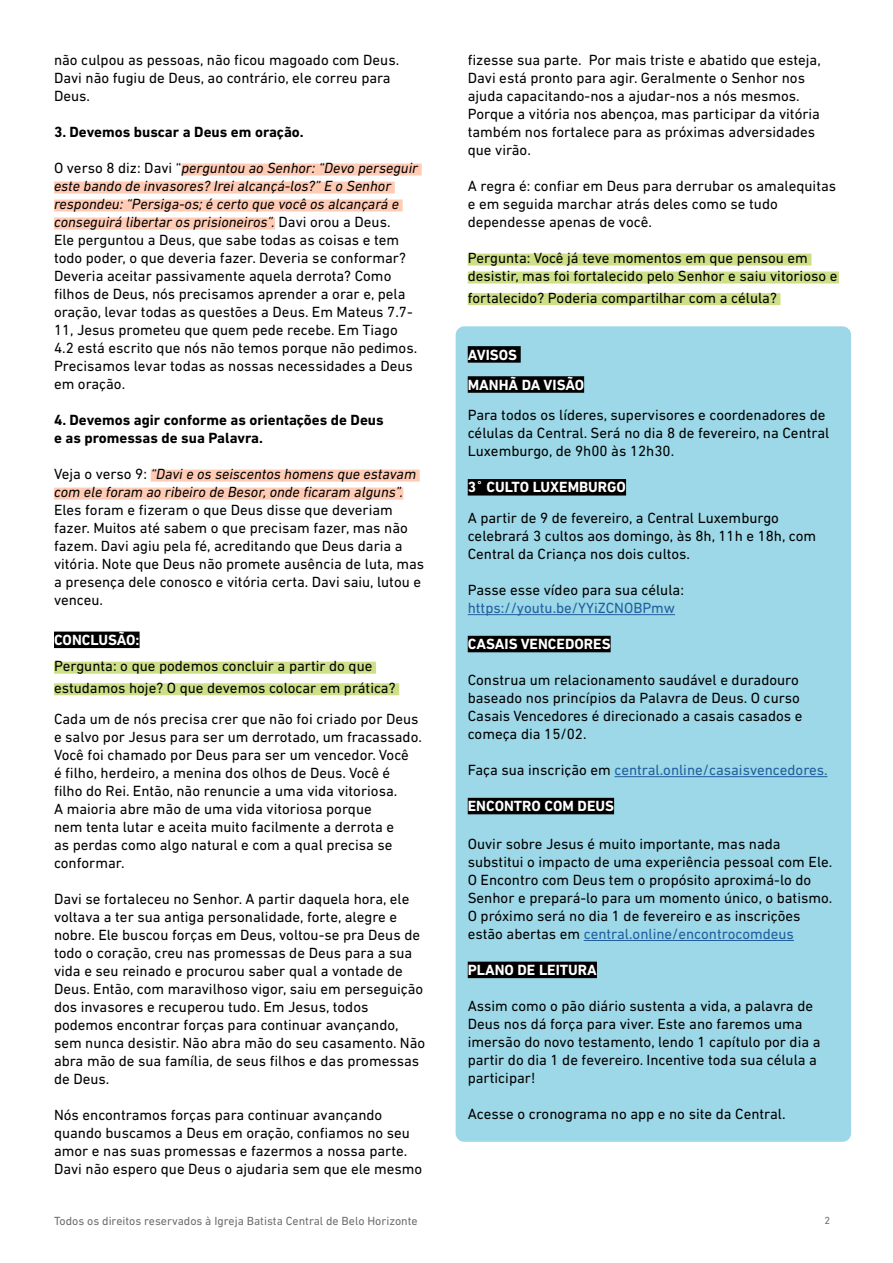
<style>
.page{position:relative;width:893px;height:1263px;background:#fff}
.page>*{position:absolute;margin:0;border:0;box-sizing:border-box;transform-origin:0 0}
.t1{font:15px/18px "DIN Next LT Pro";color:#000}
.t2{font:700 15px/18px "DIN Next LT Pro";color:#000}
.t3{font:italic 15px/18px "DIN Next LT Pro";color:#000}
.t4{font:700 15px/30.2px "DIN Next LT Pro";color:#fff}
.t5{font:15px "DIN Next LT Pro";color:#215e9e}
.t6{font:12px "DIN Next LT Pro";color:#6d6e71}
.t7{font:10.5px "DIN Next LT Pro";color:#6d6e71}
.s1{font-style:italic}
.s2{font-style:normal}
.s3{color:#000}
.s4{color:#215e9e}
</style>
<div class="page">
<div style="left:456px;top:326px;width:395px;height:816px;background:#9cd8e7;border-radius:9px"></div>
<div style="left:181px;top:164px;width:241px;height:12px;background:#ffcbb4"></div>
<div style="left:54px;top:182px;width:341px;height:12px;background:#ffcbb4"></div>
<div style="left:54px;top:200px;width:349px;height:12px;background:#ffcbb4"></div>
<div style="left:54px;top:218px;width:221px;height:12px;background:#ffcbb4"></div>
<div style="left:151px;top:470px;width:269px;height:12px;background:#ffcbb4"></div>
<div style="left:54px;top:488px;width:349px;height:12px;background:#ffcbb4"></div>
<div style="left:54px;top:632px;width:86px;height:16px;background:#000"></div>
<div style="left:54px;top:662px;width:322px;height:12px;background:#cde088"></div>
<div style="left:54px;top:683px;width:345px;height:12px;background:#cde088"></div>
<div style="left:468px;top:254px;width:343px;height:12px;background:#cde088"></div>
<div style="left:468px;top:272px;width:371px;height:12px;background:#cde088"></div>
<div style="left:468px;top:293px;width:312px;height:12px;background:#cde088"></div>
<div style="left:468px;top:346px;width:53px;height:17px;background:#000"></div>
<div style="left:468px;top:376px;width:116px;height:17px;background:#000"></div>
<div style="left:468px;top:479px;width:158px;height:16px;background:#000"></div>
<hr style="left:468px;top:614px;width:207px;height:1px;background:#215e9e">
<div style="left:468px;top:636px;width:143px;height:16px;background:#000"></div>
<hr style="left:614px;top:776px;width:213px;height:1px;background:#215e9e">
<div style="left:468px;top:798px;width:146px;height:16px;background:#000"></div>
<hr style="left:584px;top:940px;width:210px;height:1px;background:#215e9e">
<div style="left:468px;top:962px;width:129px;height:16px;background:#000"></div>
<p class="t1" style="left:54px;top:51px;width:347px">não culpou as pessoas, não ficou magoado com Deus.<br>Davi não fugiu de Deus, ao contrário, ele correu para<br>Deus.</p>
<p class="t2" style="left:54px;top:123px;width:251px">3. Devemos buscar a Deus em oração.</p>
<p class="t1" style="left:54px;top:159px;width:366px">O verso 8 diz: Davi “<span class="s1">perguntou ao Senhor: “Devo perseguir este bando de invasores? Irei alcançá-los?” E o Senhor respondeu: “Persiga-os; é certo que você os alcançará e conseguirá libertar os prisioneiros”.</span> Davi orou a Deus.<br>Ele perguntou a Deus, que sabe todas as coisas e tem todo poder, o que deveria fazer. Deveria se conformar?<br>Deveria aceitar passivamente aquela derrota? Como filhos de Deus, nós precisamos aprender a orar e, pela oração, levar todas as questões a Deus. Em Mateus 7.7- 11, Jesus prometeu que quem pede recebe. Em Tiago 4.2 está escrito que nós não temos porque não pedimos.<br>Precisamos levar todas as nossas necessidades a Deus em oração.</p>
<p class="t2" style="left:54px;top:411px;width:331px">4. Devemos agir conforme as orientações de Deus e as promessas de sua Palavra.</p>
<p class="t3" style="left:54px;top:465px;width:364px"><span class="s2">Veja o verso 9:</span> “Davi e os seiscentos homens que estavam com ele foram ao ribeiro de Besor, onde ficaram alguns”.</p>
<p class="t1" style="left:54px;top:501px;width:372px">Eles foram e fizeram o que Deus disse que deveriam fazer. Muitos até sabem o que precisam fazer, mas não fazem. Davi agiu pela fé, acreditando que Deus daria a vitória. Note que Deus não promete ausência de luta, mas a presença dele conosco e vitória certa. Davi saiu, lutou e venceu.</p>
<p class="t4" style="left:54px;top:625px;width:87px">CONCLUSÃO:</p>
<p class="t1" style="left:54px;top:655px;width:343px;line-height:21.6px">Pergunta: o que podemos concluir a partir do que estudamos hoje? O que devemos colocar em prática?</p>
<p class="t1" style="left:54px;top:709px;width:369px">Cada um de nós precisa crer que não foi criado por Deus e salvo por Jesus para ser um derrotado, um fracassado.<br>Você foi chamado por Deus para ser um vencedor. Você<br>é filho, herdeiro, a menina dos olhos de Deus. Você é filho do Rei. Então, não renuncie a uma vida vitoriosa.<br>A maioria abre mão de uma vida vitoriosa porque<br>nem tenta lutar e aceita muito facilmente a derrota e<br>as perdas como algo natural e com a qual precisa se conformar.</p>
<p class="t1" style="left:54px;top:889px;width:373px">Davi se fortaleceu no Senhor. A partir daquela hora, ele voltava a ter sua antiga personalidade, forte, alegre e nobre. Ele buscou forças em Deus, voltou-se pra Deus de todo o coração, creu nas promessas de Deus para a sua vida e seu reinado e procurou saber qual a vontade de Deus. Então, com maravilhoso vigor, saiu em perseguição dos invasores e recuperou tudo. Em Jesus, todos podemos encontrar forças para continuar avançando, sem nunca desistir. Não abra mão do seu casamento. Não abra mão de sua família, de seus filhos e das promessas de Deus.</p>
<p class="t1" style="left:54px;top:1105px;width:370px">Nós encontramos forças para continuar avançando quando buscamos a Deus em oração, confiamos no seu amor e nas suas promessas e fazermos a nossa parte.<br>Davi não espero que Deus o ajudaria sem que ele mesmo</p>
<p class="t1" style="left:468px;top:51px;width:354px">fizesse sua parte. Por mais triste e abatido que esteja, Davi está pronto para agir. Geralmente o Senhor nos ajuda capacitando-nos a ajudar-nos a nós mesmos.<br>Porque a vitória nos abençoa, mas participar da vitória também nos fortalece para as próximas adversidades que virão.</p>
<p class="t1" style="left:468px;top:177px;width:370px">A regra é: confiar em Deus para derrubar os amalequitas e em seguida marchar atrás deles como se tudo dependesse apenas de você.</p>
<p class="t1" style="left:468px;top:249px;width:371px">Pergunta: Você já teve momentos em que pensou em desistir, mas foi fortalecido pelo Senhor e saiu vitorioso e</p>
<p class="t1" style="left:468px;top:289px;width:311px">fortalecido? Poderia compartilhar com a célula?</p>
<p class="t4" style="left:468px;top:339px;width:118px">AVISOS<br>MANHÃ DA VISÃO</p>
<p class="t1" style="left:468px;top:406px;width:363px">Para todos os líderes, supervisores e coordenadores de células da Central. Será no dia 8 de fevereiro, na Central<br>Luxemburgo, de 9h00 às 12h30.</p>
<p class="t4" style="left:468px;top:472px;width:160px">3˚ CULTO LUXEMBURGO</p>
<p class="t1" style="left:468px;top:509px;width:350px">A partir de 9 de fevereiro, a Central Luxemburgo celebrará 3 cultos aos domingo, às 8h, 11h e 18h, com<br>Central da Criança nos dois cultos.</p>
<p class="t1" style="left:468px;top:581px;width:218px">Passe esse vídeo para sua célula:</p>
<p class="t5" style="left:468px;top:599px;width:209px">https://youtu.be/YYiZCNOBPmw</p>
<p class="t4" style="left:468px;top:629px;width:144px">CASAIS VENCEDORES</p>
<p class="t1" style="left:468px;top:671px;width:336px">Construa um relacionamento saudável e duradouro baseado nos princípios da Palavra de Deus. O curso Casais Vencedores é direcionado a casais casados e começa dia 15/02.</p>
<p class="t5" style="left:468px;top:761px;width:362px"><span class="s3">Faça sua inscrição em</span> central.online/casaisvencedores.</p>
<p class="t4" style="left:468px;top:791px;width:148px">ENCONTRO COM DEUS</p>
<p class="t1" style="left:468px;top:835px;width:366px">Ouvir sobre Jesus é muito importante, mas nada substitui o impacto de uma experiência pessoal com Ele.<br>O Encontro com Deus tem o propósito aproximá-lo do Senhor e prepará-lo para um momento único, o batismo.<br>O próximo será no dia 1 de fevereiro e as inscrições estão abertas em <span class="s4">central.online/encontrocomdeus</span></p>
<p class="t4" style="left:468px;top:955px;width:131px">PLANO DE LEITURA</p>
<p class="t1" style="left:468px;top:997px;width:354px">Assim como o pão diário sustenta a vida, a palavra de Deus nos dá força para viver. Este ano faremos uma imersão do novo testamento, lendo 1 capítulo por dia a partir do dia 1 de fevereiro. Incentive toda sua célula a participar!</p>
<p class="t1" style="left:468px;top:1105px;width:319px">Acesse o cronograma no app e no site da Central.</p>
<p class="t6" style="left:54px;top:1213px;width:365px">Todos os direitos reservados à Igreja Batista Central de Belo Horizonte</p>
<p class="t7" style="left:824px;top:1214px;width:7px">2</p>
</div>
